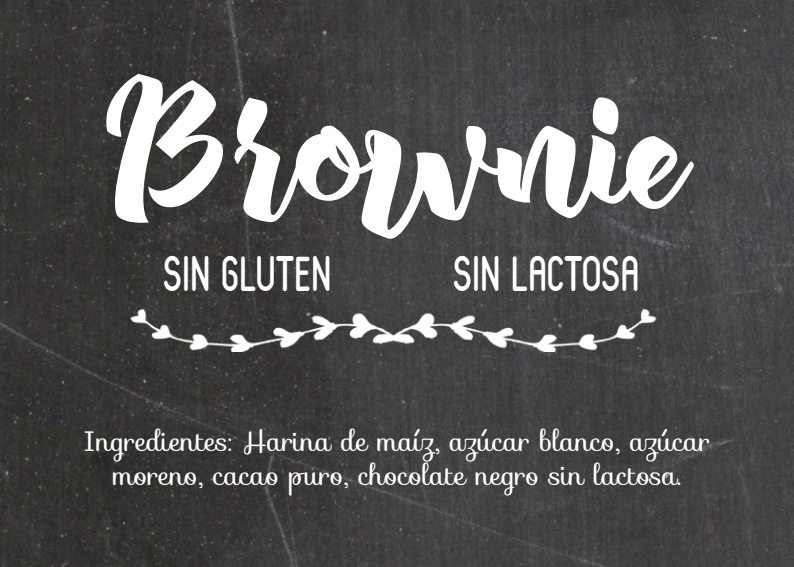
<style>
.page{position:relative;width:794px;height:567px;background:#fff}
.page>*{position:absolute;margin:0;border:0;box-sizing:border-box;transform-origin:0 0}
.t1{font:192px "Aprillia Script TEST";color:#fff}
.t2{font:700 48.8px "Reef";color:#fff;scale:.82 1}
.t3{font:28px/33.6px "Sofia";color:#fff;text-align:center}
</style>
<div class="page">
<img style="left:0;top:0;width:794px;height:567px">
<img style="left:105px;top:302px;width:583px;height:49px">
<p class="t1" style="left:110px;top:55px;width:576px">Brownie</p>
<p class="t2" style="left:163px;top:243px;width:207px">SIN GLUTEN</p>
<p class="t2" style="left:453px;top:243px;width:229px">SIN LACTOSA</p>
<p class="t3" style="left:84px;top:425px;width:628px">Ingredientes: Harina de maíz, azúcar blanco, azúcar moreno, cacao puro, chocolate negro sin lactosa.</p>
</div>
